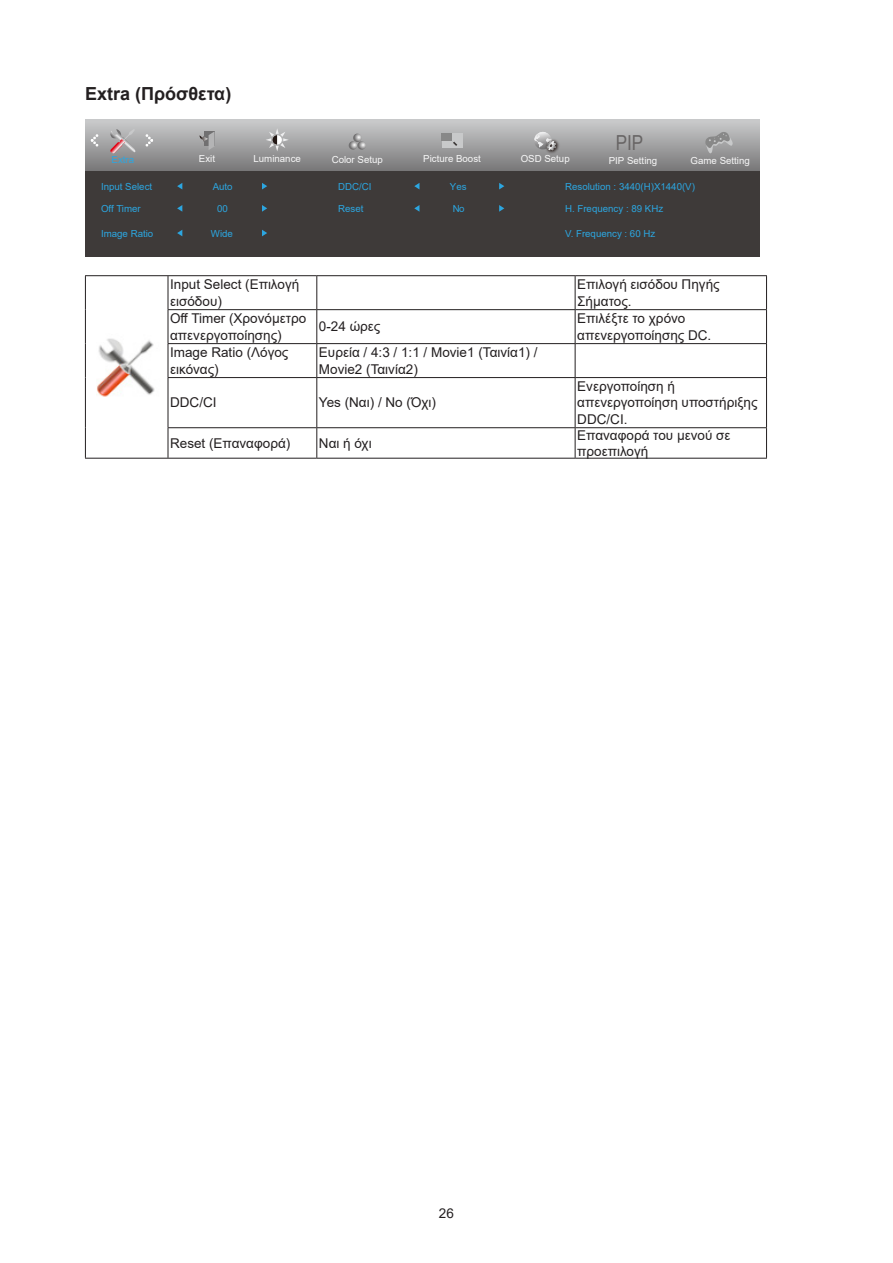
<style>
.page{position:relative;width:893px;height:1263px;background:#fff}
.page>*{position:absolute;margin:0;border:0;box-sizing:border-box;transform-origin:0 0}
.t1{font:20.7px "Arial Narrow";color:#686565}
.Heading_3{font:700 18px "Arial";color:#231f20}
.No_Spacing{font:13.5px/16.2px "Arial";color:#231f20}
.无间隔{font:13.5px/16.2px "Arial";color:#231f20}
.t2{font:9.75px "Arial";color:#2ca6e0}
.t3{font:9.75px "Arial";color:#f7f7f7}
</style>
<div class="page">
<svg style="left:85px;top:119px;width:674px;height:52px;background:#a1a1a2"></svg>
<div style="left:85px;top:171px;width:674px;height:86px;background:#3e3a39"></div>
<div style="left:442px;top:133px;width:20px;height:15px;background:#c8c9ca"></div>
<div style="left:442px;top:133px;width:10px;height:8px;background:#888"></div>
<svg style="left:453px;top:141px;width:4px;height:5px"></svg>
<img style="left:543px;top:138px;width:18px;height:17px">
<svg style="left:534px;top:132px;width:22px;height:18px"></svg>
<svg style="left:199px;top:131px;width:16px;height:19px"></svg>
<svg style="left:266px;top:128px;width:23px;height:23px"></svg>
<svg style="left:349px;top:134px;width:17px;height:16px"></svg>
<svg style="left:177px;top:230px;width:5px;height:6px"></svg>
<svg style="left:262px;top:230px;width:5px;height:6px"></svg>
<svg style="left:177px;top:183px;width:5px;height:6px"></svg>
<svg style="left:262px;top:183px;width:5px;height:6px"></svg>
<svg style="left:177px;top:205px;width:5px;height:7px"></svg>
<svg style="left:262px;top:205px;width:5px;height:7px"></svg>
<svg style="left:414px;top:183px;width:5px;height:6px"></svg>
<svg style="left:499px;top:183px;width:5px;height:6px"></svg>
<svg style="left:414px;top:205px;width:5px;height:7px"></svg>
<svg style="left:499px;top:205px;width:5px;height:7px"></svg>
<svg style="left:91px;top:134px;width:7px;height:13px"></svg>
<svg style="left:145px;top:134px;width:8px;height:13px"></svg>
<svg style="left:109px;top:129px;width:28px;height:25px"></svg>
<svg style="left:705px;top:132px;width:28px;height:22px"></svg>
<hr style="left:85px;top:275px;width:83px;height:1px;background:#231f20">
<hr style="left:85px;top:276px;width:1px;height:34px;background:#231f20">
<hr style="left:168px;top:275px;width:149px;height:1px;background:#231f20">
<hr style="left:168px;top:276px;width:1px;height:33px;background:#231f20">
<hr style="left:317px;top:275px;width:258px;height:1px;background:#231f20">
<hr style="left:316px;top:276px;width:1px;height:33px;background:#231f20">
<hr style="left:575px;top:275px;width:192px;height:1px;background:#231f20">
<hr style="left:575px;top:276px;width:1px;height:33px;background:#231f20">
<hr style="left:766px;top:276px;width:1px;height:33px;background:#231f20">
<hr style="left:85px;top:310px;width:1px;height:34px;background:#231f20">
<hr style="left:168px;top:309px;width:149px;height:1px;background:#231f20">
<hr style="left:168px;top:310px;width:1px;height:33px;background:#231f20">
<hr style="left:317px;top:309px;width:258px;height:1px;background:#231f20">
<hr style="left:316px;top:310px;width:1px;height:33px;background:#231f20">
<hr style="left:575px;top:309px;width:192px;height:1px;background:#231f20">
<hr style="left:575px;top:310px;width:1px;height:33px;background:#231f20">
<hr style="left:766px;top:310px;width:1px;height:33px;background:#231f20">
<hr style="left:85px;top:344px;width:1px;height:34px;background:#231f20">
<hr style="left:168px;top:343px;width:149px;height:1px;background:#231f20">
<hr style="left:168px;top:344px;width:1px;height:33px;background:#231f20">
<hr style="left:317px;top:343px;width:258px;height:1px;background:#231f20">
<hr style="left:316px;top:344px;width:1px;height:33px;background:#231f20">
<hr style="left:575px;top:343px;width:192px;height:1px;background:#231f20">
<hr style="left:575px;top:344px;width:1px;height:33px;background:#231f20">
<hr style="left:766px;top:344px;width:1px;height:33px;background:#231f20">
<hr style="left:85px;top:378px;width:1px;height:50px;background:#231f20">
<hr style="left:168px;top:377px;width:149px;height:1px;background:#231f20">
<hr style="left:168px;top:378px;width:1px;height:49px;background:#231f20">
<hr style="left:317px;top:377px;width:258px;height:1px;background:#231f20">
<hr style="left:316px;top:378px;width:1px;height:49px;background:#231f20">
<hr style="left:575px;top:377px;width:192px;height:1px;background:#231f20">
<hr style="left:575px;top:378px;width:1px;height:49px;background:#231f20">
<hr style="left:766px;top:378px;width:1px;height:49px;background:#231f20">
<hr style="left:85px;top:428px;width:1px;height:30px;background:#231f20">
<hr style="left:168px;top:427px;width:149px;height:1px;background:#231f20">
<hr style="left:168px;top:428px;width:1px;height:30px;background:#231f20">
<hr style="left:317px;top:427px;width:258px;height:1px;background:#231f20">
<hr style="left:316px;top:428px;width:1px;height:30px;background:#231f20">
<hr style="left:575px;top:427px;width:192px;height:1px;background:#231f20">
<hr style="left:575px;top:428px;width:1px;height:30px;background:#231f20">
<hr style="left:766px;top:428px;width:1px;height:30px;background:#231f20">
<hr style="left:85px;top:458px;width:83px;height:1px;background:#231f20">
<hr style="left:168px;top:458px;width:149px;height:1px;background:#231f20">
<hr style="left:317px;top:458px;width:258px;height:1px;background:#231f20">
<hr style="left:575px;top:458px;width:192px;height:1px;background:#231f20">
<img style="left:96px;top:338px;width:59px;height:59px">
<p class="Heading_3" style="left:85px;top:81px;width:148px">Extra (Πρόσθετα)</p>
<p class="t1" style="left:616px;top:128px;width:29px">PIP</p>
<p class="t3" style="left:199px;top:152px;width:18px">Exit</p>
<p class="t3" style="left:253px;top:152px;width:49px">Luminance</p>
<p class="t3" style="left:332px;top:153px;width:53px">Color Setup</p>
<p class="t3" style="left:423px;top:152px;width:59px">Picture Boost</p>
<p class="t3" style="left:521px;top:152px;width:51px">OSD Setup</p>
<p class="t2" style="left:112px;top:152px;width:24px">Extra</p>
<p class="t3" style="left:609px;top:153px;width:50px">PIP Setting</p>
<p class="t3" style="left:691px;top:153px;width:61px">Game Setting</p>
<p class="t2" style="left:101px;top:179px;width:53px">Input Select</p>
<p class="t2" style="left:213px;top:179px;width:21px">Auto</p>
<p class="t2" style="left:101px;top:202px;width:41px">Off Timer</p>
<p class="t2" style="left:217px;top:202px;width:12px">00</p>
<p class="t2" style="left:101px;top:226px;width:54px">Image Ratio</p>
<p class="t2" style="left:211px;top:226px;width:24px">Wide</p>
<p class="t2" style="left:338px;top:179px;width:35px">DDC/CI</p>
<p class="t2" style="left:450px;top:179px;width:18px">Yes</p>
<p class="t2" style="left:338px;top:202px;width:27px">Reset</p>
<p class="t2" style="left:453px;top:202px;width:13px">No</p>
<p class="t2" style="left:565px;top:179px;width:131px">Resolution : 3440(H)X1440(V)</p>
<p class="t2" style="left:565px;top:202px;width:100px">H. Frequency : 89 KHz</p>
<p class="t2" style="left:565px;top:226px;width:92px">V. Frequency : 60 Hz</p>
<p class="No_Spacing" style="left:170px;top:276px;width:131px">Input Select (Επιλογή εισόδου)</p>
<p class="No_Spacing" style="left:577px;top:276px;width:144px">Επιλογή εισόδου Πηγής<br>Σήματος.</p>
<p class="No_Spacing" style="left:170px;top:310px;width:138px">Off Timer (Χρονόμετρο απενεργοποίησης)</p>
<p class="No_Spacing" style="left:319px;top:319px;width:63px">0-24 ώρες</p>
<p class="No_Spacing" style="left:577px;top:310px;width:136px">Επιλέξτε το χρόνο απενεργοποίησης DC.</p>
<p class="No_Spacing" style="left:170px;top:344px;width:120px">Image Ratio (Λόγος εικόνας)</p>
<p class="无间隔" style="left:319px;top:344px;width:220px">Ευρεία / 4:3 / 1:1 / Movie1 (Ταινία1) /<br>Movie2 (Ταινία2)</p>
<p class="No_Spacing" style="left:170px;top:395px;width:48px">DDC/CI</p>
<p class="No_Spacing" style="left:319px;top:395px;width:119px">Yes (Ναι) / No (Όχι)</p>
<p class="No_Spacing" style="left:577px;top:378px;width:182px">Ενεργοποίηση ή απενεργοποίηση υποστήριξης<br>DDC/CI.</p>
<p class="无间隔" style="left:170px;top:435px;width:122px">Reset (Επαναφορά)</p>
<p class="无间隔" style="left:319px;top:435px;width:54px">Ναι ή όχι</p>
<p class="无间隔" style="left:577px;top:427px;width:155px">Επαναφορά του μενού σε προεπιλογή</p>
<p class="无间隔" style="left:439px;top:1205px;width:17px">26</p>
</div>
